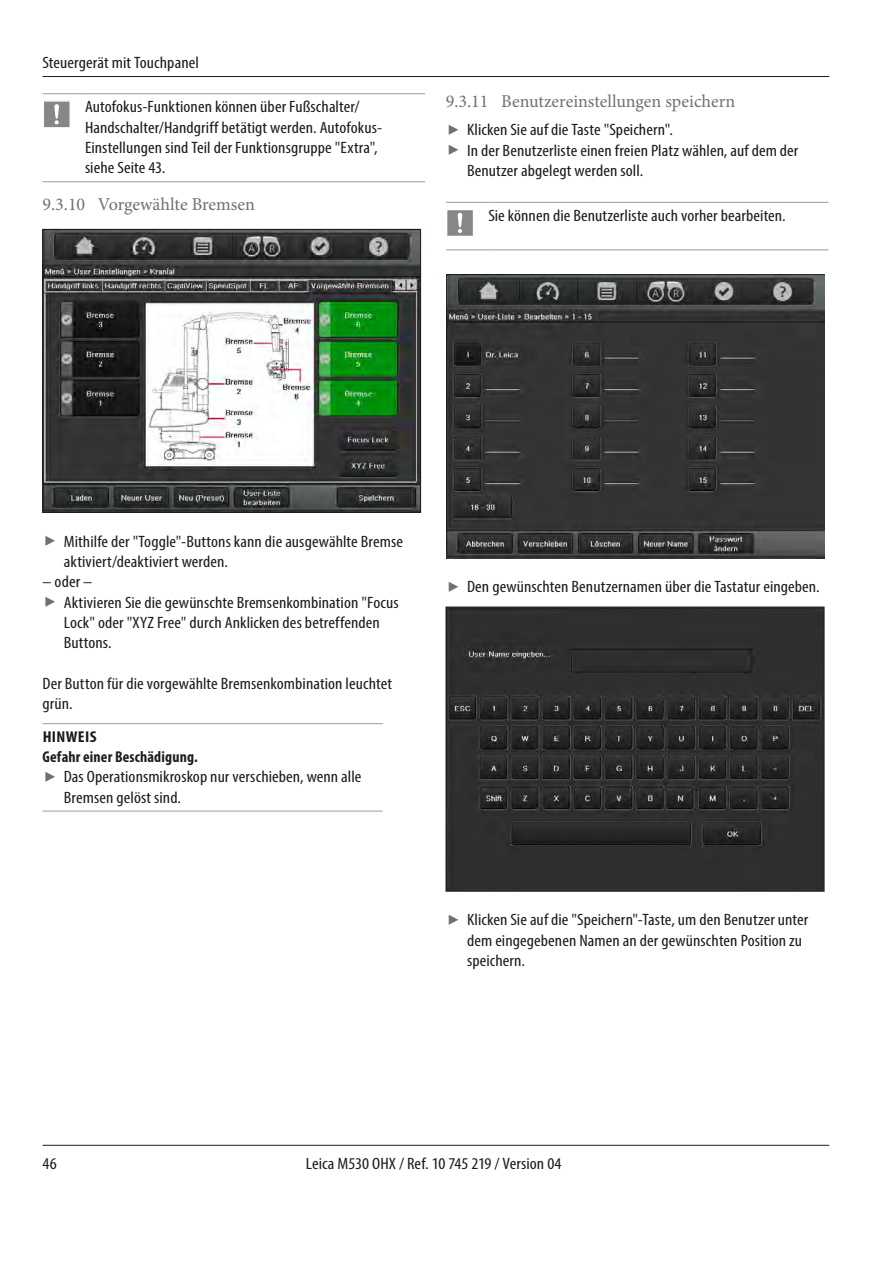
<style>
.page{position:relative;width:893px;height:1263px;background:#fff}
.page>*{position:absolute;margin:0;border:0;box-sizing:border-box;transform-origin:0 0}
.t1{font:18px "Minion Pro";color:#70706f}
.Leica_Grundtext{font:condensed 16.5px/20.2px "Myriad Pro";letter-spacing:.005em;color:#1d1d1b;scale:1.1 1}
.Warnhinweis_Quelle{font:700 condensed 15.75px "Myriad Pro";letter-spacing:.01em;color:#1d1d1b}
.Warnhinweis_Vorsic{font:700 condensed 15.75px "Myriad Pro";letter-spacing:.02em;color:#1d1d1b;scale:1.1 1}
</style>
<div class="page">
<hr style="left:43px;top:76px;width:786px;height:1px;background:#1d1d1b">
<hr style="left:43px;top:1145px;width:786px;height:1px;background:#1d1d1b">
<hr style="left:43px;top:93px;width:42px;height:1px;background:#9d9d9d">
<hr style="left:85px;top:93px;width:340px;height:1px;background:#9d9d9d">
<hr style="left:43px;top:181px;width:42px;height:1px;background:#9d9d9d">
<hr style="left:85px;top:181px;width:340px;height:1px;background:#9d9d9d">
<svg style="left:43px;top:100px;width:28px;height:28px"></svg>
<img style="left:45px;top:231px;width:374px;height:280px">
<div style="left:43px;top:229px;width:378px;height:284px;border:1px solid #1d1d1b"></div>
<hr style="left:43px;top:723px;width:340px;height:1px;background:#9d9d9d">
<hr style="left:43px;top:811px;width:340px;height:1px;background:#9d9d9d">
<hr style="left:446px;top:202px;width:42px;height:1px;background:#9d9d9d">
<hr style="left:488px;top:202px;width:340px;height:1px;background:#9d9d9d">
<hr style="left:446px;top:250px;width:42px;height:1px;background:#9d9d9d">
<hr style="left:488px;top:250px;width:340px;height:1px;background:#9d9d9d">
<svg style="left:447px;top:210px;width:26px;height:26px"></svg>
<img style="left:446px;top:275px;width:378px;height:283px">
<img style="left:448px;top:609px;width:374px;height:280px">
<div style="left:446px;top:607px;width:378px;height:284px;border:1px solid #1d1d1b"></div>
<p class="Leica_Grundtext" style="left:43px;top:52px;width:144px">Steuergerät mit Touchpanel</p>
<p class="Leica_Grundtext" style="left:85px;top:97px;width:272px">Autofokus-Funktionen können über Fußschalter/ Handschalter/Handgriff betätigt werden. Autofokus-Einstellungen sind Teil der Funktionsgruppe "Extra", siehe Seite 43.</p>
<p class="t1" style="left:43px;top:192px;width:214px">9.3.10 Vorgewählte Bremsen</p>
<p class="t1" style="left:446px;top:89px;width:291px">9.3.11 Benutzereinstellungen speichern</p>
<p class="Leica_Grundtext" style="left:467px;top:120px;width:189px">Klicken Sie auf die Taste "Speichern".</p>
<p class="Leica_Grundtext" style="left:467px;top:140px;width:303px">In der Benutzerliste einen freien Platz wählen, auf dem der<br>Benutzer abgelegt werden soll.</p>
<p class="Leica_Grundtext" style="left:488px;top:205px;width:272px">Sie können die Benutzerliste auch vorher bearbeiten.</p>
<p class="Leica_Grundtext" style="left:64px;top:531px;width:310px">Mithilfe der "Toggle"-Buttons kann die ausgewählte Bremse aktiviert/deaktiviert werden.</p>
<p class="Leica_Grundtext" style="left:43px;top:572px;width:47px">– oder –</p>
<p class="Leica_Grundtext" style="left:64px;top:592px;width:306px">Aktivieren Sie die gewünschte Bremsenkombination "Focus<br>Lock" oder "XYZ Free" durch Anklicken des betreffenden<br>Buttons.</p>
<p class="Leica_Grundtext" style="left:43px;top:673px;width:319px">Der Button für die vorgewählte Bremsenkombination leuchtet grün.</p>
<p class="Warnhinweis_Vorsic" style="left:43px;top:727px;width:51px">HINWEIS</p>
<p class="Warnhinweis_Quelle" style="left:43px;top:747px;width:157px">Gefahr einer Beschädigung.</p>
<p class="Leica_Grundtext" style="left:64px;top:766px;width:272px">Das Operationsmikroskop nur verschieben, wenn alle<br>Bremsen gelöst sind.</p>
<p class="Leica_Grundtext" style="left:467px;top:577px;width:322px">Den gewünschten Benutzernamen über die Tastatur eingeben.</p>
<p class="Leica_Grundtext" style="left:467px;top:910px;width:312px">Klicken Sie auf die "Speichern"-Taste, um den Benutzer unter dem eingegebenen Namen an der gewünschten Position zu speichern.</p>
<p class="Leica_Grundtext" style="left:43px;top:1153px;width:15px">46</p>
<p class="Leica_Grundtext" style="left:306px;top:1153px;width:234px">Leica M530 OHX / Ref. 10 745 219 / Version 04</p>
</div>
